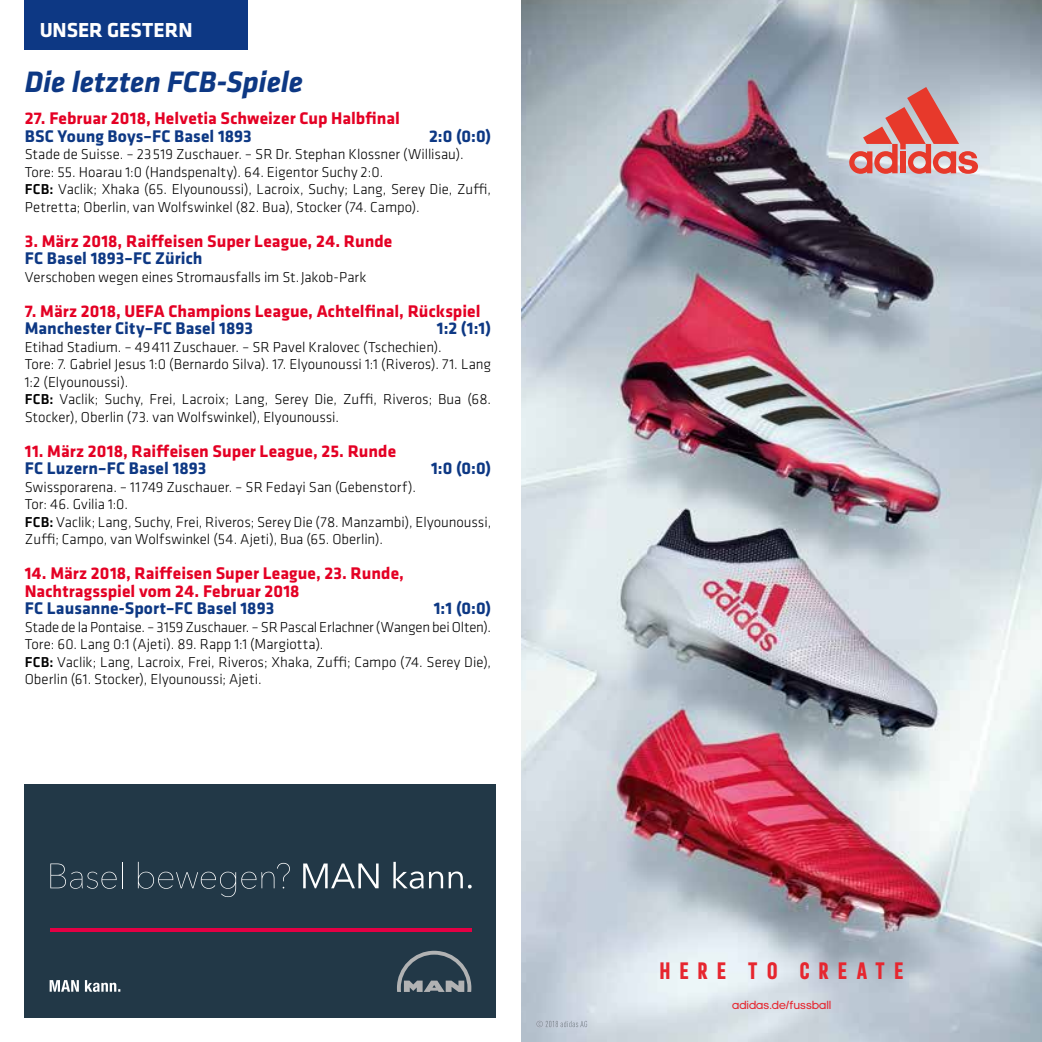
<style>
.page{position:relative;width:1042px;height:1042px;background:#fff}
.page>*{position:absolute;margin:0;border:0;box-sizing:border-box;transform-origin:0 0}
.t1{font:italic 700 30.62px "Klavika";letter-spacing:-.005em;color:#0d3884}
.t2{font:700 24.32px "adineue PRO Cond";letter-spacing:.39em;color:#e6262f}
.t3{font:700 21px "Klavika";letter-spacing:-.005em;color:#fff}
.t4{font:700 17.5px/17.5px "Klavika";color:#e40024}
.t5{font:700 17.5px "Klavika";letter-spacing:.005em;color:#0d3884}
.t6{font:300 14.88px/17.5px "Klavika";color:#000}
.t7{font:11.9px "adineue PRO";letter-spacing:.025em;color:#e6262f}
.s1{font-weight:500}
</style>
<div class="page">
<img style="left:521px;top:0;width:521px;height:1042px">
<svg style="left:849px;top:87px;width:129px;height:87px;background:#d19595"></svg>
<img style="left:536px;top:1021px;width:51px;height:6px">
<div style="left:25px;top:0;width:223px;height:50px;background:#0d3884"></div>
<div style="left:25px;top:784px;width:471px;height:233px;background:#223847"></div>
<svg style="left:397px;top:951px;width:74px;height:41px"></svg>
<svg style="left:50px;top:980px;width:70px;height:12px"></svg>
<hr style="left:50px;top:928px;width:421px;height:3px;background:#e40044">
<svg style="left:50px;top:862px;width:73px;height:27px"></svg>
<svg style="left:138px;top:862px;width:152px;height:35px"></svg>
<svg style="left:303px;top:863px;width:75px;height:25px"></svg>
<svg style="left:393px;top:862px;width:79px;height:27px"></svg>
<h3 class="t3" style="left:40px;top:15px;width:154px">UNSER GESTERN</h3>
<h1 class="t1" style="left:25px;top:60px;width:280px">Die letzten FCB-Spiele</h1>
<p class="t4" style="left:25px;top:109px;width:377px">27. Februar 2018, Helvetia Schweizer Cup Halbfinal</p>
<p class="t5" style="left:25px;top:123px;width:228px">BSC Young Boys–FC Basel 1893</p>
<p class="t5" style="left:429px;top:123px;width:64px">2:0 (0:0)</p>
<p class="t6" style="left:25px;top:145px;width:468px">Stade de Suisse. – 23519 Zuschauer. – SR Dr. Stephan Klossner (Willisau).<br>Tore: 55. Hoarau 1:0 (Handspenalty). 64. Eigentor Suchy 2:0.<br><span class="s1">FCB:</span> Vaclik; Xhaka (65. Elyounoussi), Lacroix, Suchy; Lang, Serey Die, Zuffi, Petretta; Oberlin, van Wolfswinkel (82. Bua), Stocker (74. Campo).</p>
<p class="t4" style="left:25px;top:231px;width:369px">3. März 2018, Raiffeisen Super League, 24. Runde</p>
<p class="t5" style="left:25px;top:246px;width:179px">FC Basel 1893–FC Zürich</p>
<p class="t6" style="left:25px;top:268px;width:343px">Verschoben wegen eines Stromausfalls im St.Jakob-Park</p>
<p class="t4" style="left:25px;top:301px;width:457px">7. März 2018, UEFA Champions League, Achtelfinal, Rückspiel</p>
<p class="t5" style="left:25px;top:316px;width:230px">Manchester City–FC Basel 1893</p>
<p class="t5" style="left:437px;top:316px;width:56px">1:2 (1:1)</p>
<p class="t6" style="left:25px;top:338px;width:468px">Etihad Stadium. – 49411 Zuschauer. – SR Pavel Kralovec (Tschechien).<br>Tore: 7. Gabriel Jesus 1:0 (Bernardo Silva). 17. Elyounoussi 1:1 (Riveros). 71. Lang 1:2 (Elyounoussi).<br><span class="s1">FCB:</span> Vaclik; Suchy, Frei, Lacroix; Lang, Serey Die, Zuffi, Riveros; Bua (68.<br>Stocker), Oberlin (73. van Wolfswinkel), Elyounoussi.</p>
<p class="t4" style="left:25px;top:441px;width:373px">11. März 2018, Raiffeisen Super League, 25. Runde</p>
<p class="t5" style="left:25px;top:456px;width:183px">FC Luzern–FC Basel 1893</p>
<p class="t5" style="left:431px;top:456px;width:62px">1:0 (0:0)</p>
<p class="t6" style="left:25px;top:478px;width:468px">Swissporarena. – 11749 Zuschauer. – SR Fedayi San (Gebenstorf).<br>Tor: 46. Gvilia 1:0.<br><span class="s1">FCB:</span> Vaclik; Lang, Suchy, Frei, Riveros; Serey Die (78. Manzambi), Elyounoussi, Zuffi; Campo, van Wolfswinkel (54. Ajeti), Bua (65. Oberlin).</p>
<p class="t4" style="left:25px;top:564px;width:381px">14. März 2018, Raiffeisen Super League, 23. Runde,<br>Nachtragsspiel vom 24. Februar 2018</p>
<p class="t5" style="left:25px;top:596px;width:251px">FC Lausanne-Sport–FC Basel 1893</p>
<p class="t5" style="left:434px;top:596px;width:59px">1:1 (0:0)</p>
<p class="t6" style="left:25px;top:618px;width:468px">Stade de la Pontaise. – 3159 Zuschauer. – SR Pascal Erlachner (Wangen bei Olten).<br>Tore: 60. Lang 0:1 (Ajeti). 89. Rapp 1:1 (Margiotta).<br><span class="s1">FCB:</span> Vaclik; Lang, Lacroix, Frei, Riveros; Xhaka, Zuffi; Campo (74. Serey Die), Oberlin (61. Stocker), Elyounoussi; Ajeti.</p>
<h2 class="t2" style="left:660px;top:956px;width:245px">HERE TO CREATE</h2>
<p class="t7" style="left:732px;top:998px;width:100px">adidas.de/fussball</p>
</div>
